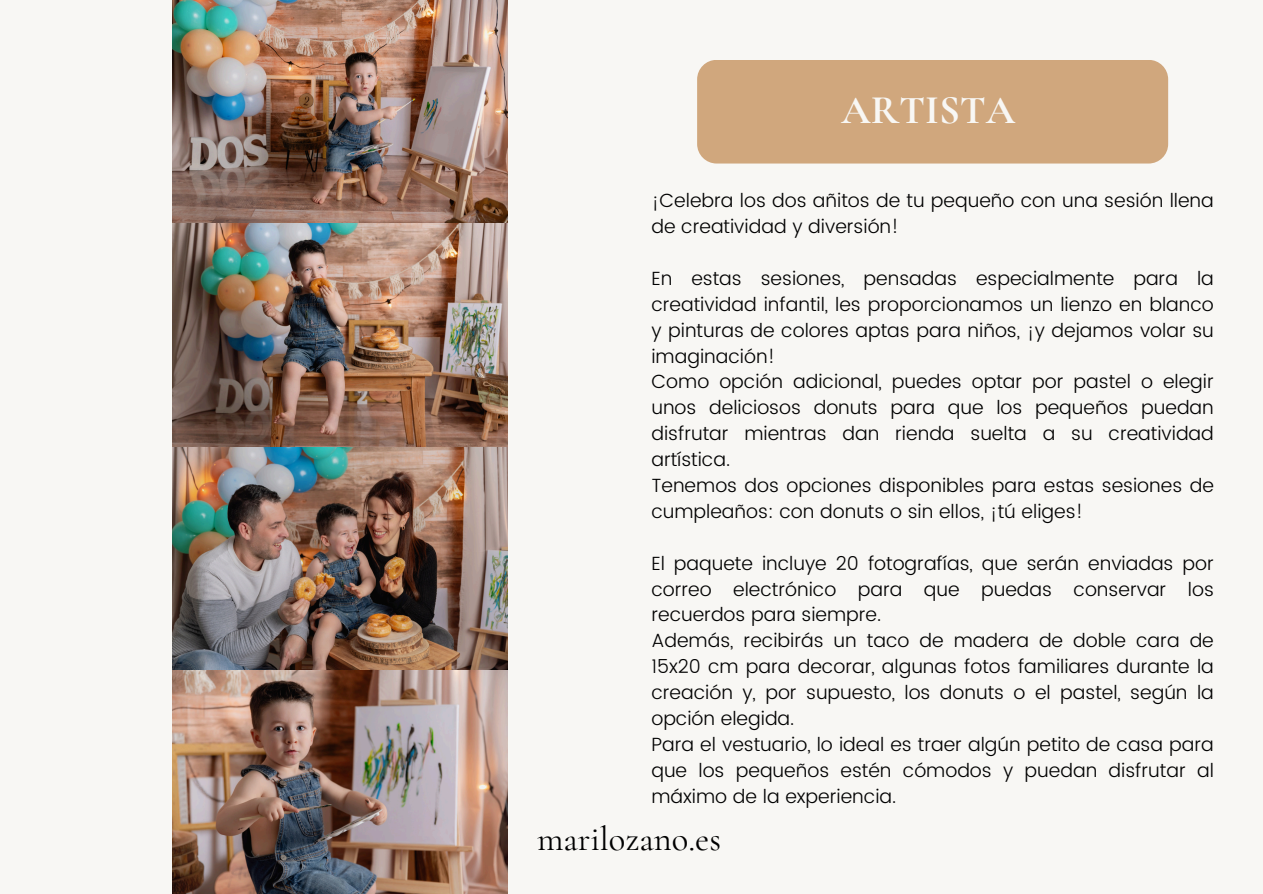
<style>
.page{position:relative;width:1263px;height:894px;background:#fff}
.page>*{position:absolute;margin:0;border:0;box-sizing:border-box;transform-origin:0 0}
.t1{font:700 40.65px "Cormorant Garamond";color:#f8f7f4}
.t2{font:34.65px "Cormorant Garamond";color:#000}
.t3{font:300 19.05px/25.8px "Poppins";color:#000;text-align:justify}
</style>
<div class="page">
<div style="left:0;top:0;width:1263px;height:893px;background:#f8f7f4"></div>
<div style="left:697px;top:60px;width:471px;height:103px;background:#d0a77d;border-radius:20px"></div>
<img style="left:172px;top:0;width:336px;height:892px">
<p class="t1" style="left:842px;top:85px;width:175px">ARTISTA</p>
<h1 class="t3" style="left:651px;top:187px;width:564px">¡Celebra los dos añitos de tu pequeño con una sesión llena de creatividad y diversión!</h1>
<p class="t3" style="left:651px;top:265px;width:564px">En estas sesiones, pensadas especialmente para la creatividad infantil, les proporcionamos un lienzo en blanco y pinturas de colores aptas para niños, ¡y dejamos volar su imaginación!</p>
<p class="t3" style="left:651px;top:369px;width:564px">Como opción adicional, puedes optar por pastel o elegir unos deliciosos donuts para que los pequeños puedan disfrutar mientras dan rienda suelta a su creatividad artística.</p>
<p class="t3" style="left:651px;top:472px;width:564px">Tenemos dos opciones disponibles para estas sesiones de cumpleaños: con donuts o sin ellos, ¡tú eliges!</p>
<p class="t3" style="left:651px;top:550px;width:564px">El paquete incluye 20 fotografías, que serán enviadas por correo electrónico para que puedas conservar los recuerdos para siempre.</p>
<p class="t3" style="left:651px;top:627px;width:564px">Además, recibirás un taco de madera de doble cara de 15x20 cm para decorar, algunas fotos familiares durante la creación y, por supuesto, los donuts o el pastel, según la opción elegida.</p>
<p class="t3" style="left:651px;top:731px;width:564px">Para el vestuario, lo ideal es traer algún petito de casa para que los pequeños estén cómodos y puedan disfrutar al máximo de la experiencia.</p>
<p class="t2" style="left:537px;top:817px;width:186px">marilozano.es</p>
</div>
